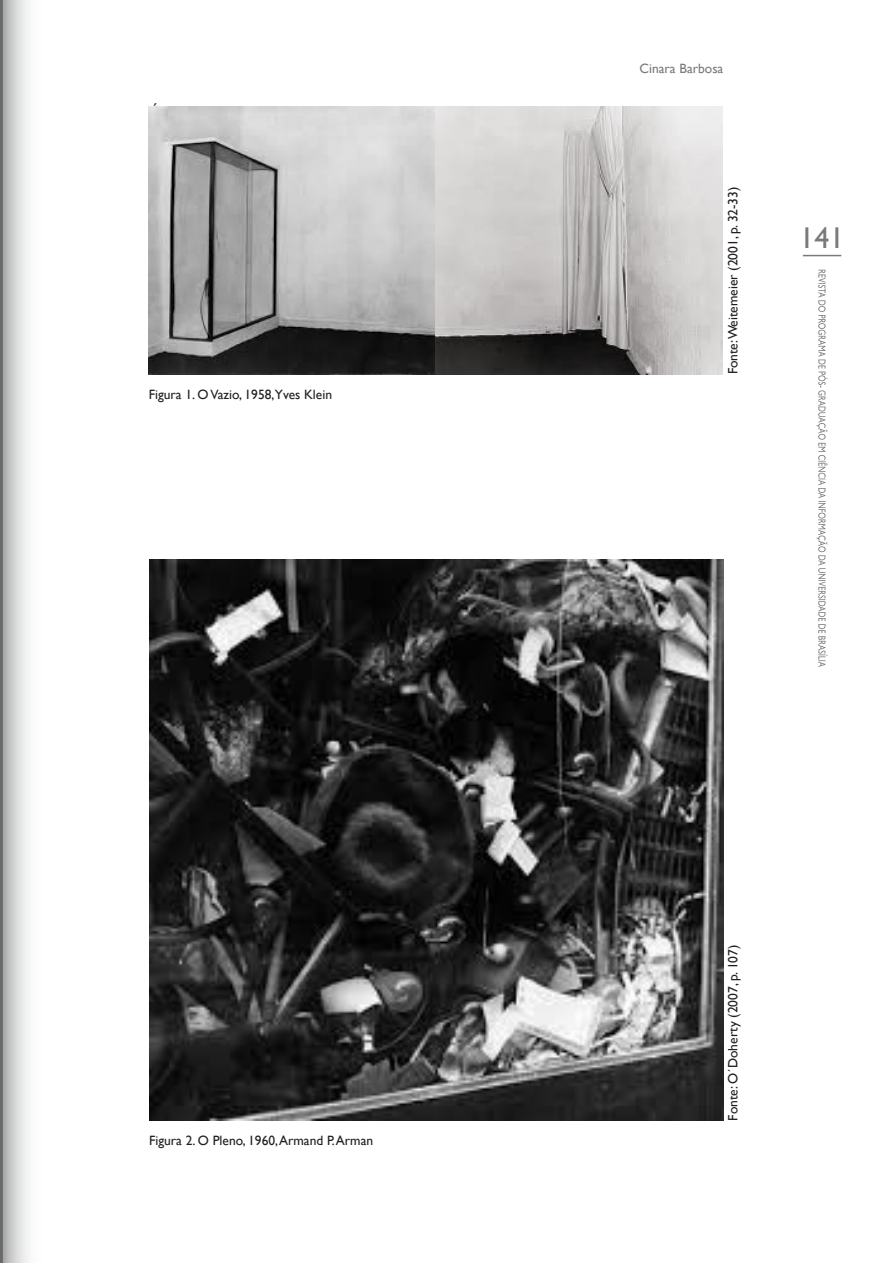
<style>
.page{position:relative;width:893px;height:1263px;background:#fff}
.page>*{position:absolute;margin:0;border:0;box-sizing:border-box;transform-origin:0 0}
.t1{font:30px "Gill Sans";color:#797a79}
.Fonte_museu_pamela{font:13.5px "Gill Sans";color:#231f20}
.t2{font:13.5px "Gill Sans";color:#797a79}
</style>
<div class="page">
<svg style="left:0;top:0;width:28px;height:1263px;background:#c1c1c2"></svg>
<svg style="left:816px;top:270px;width:12px;height:397px"></svg>
<hr style="left:803px;top:255px;width:38px;height:1px;background:#797a79">
<img style="left:149px;top:106px;width:573px;height:268px">
<img style="left:149px;top:559px;width:574px;height:561px">
<p class="Fonte_museu_pamela" style="left:149px;top:386px;width:185px">Figura 1. O Vazio, 1958,Yves Klein</p>
<p class="Fonte_museu_pamela" style="left:149px;top:1132px;width:226px">Figura 2. O Pleno, 1960, Armand P. Arman</p>
<p class="t2" style="left:640px;top:61px;width:85px">Cinara Barbosa</p>
<p class="Fonte_museu_pamela" style="left:725px;top:374px;width:189px;rotate:-90deg">Fonte:Weitemeier (2001, p. 32-33)</p>
<h1 class="t1" style="left:800px;top:221px;width:46px">141</h1>
<p class="Fonte_museu_pamela" style="left:725px;top:1120px;width:177px;rotate:-90deg">Fonte: O´Doherty (2007, p. 107)</p>
</div>
